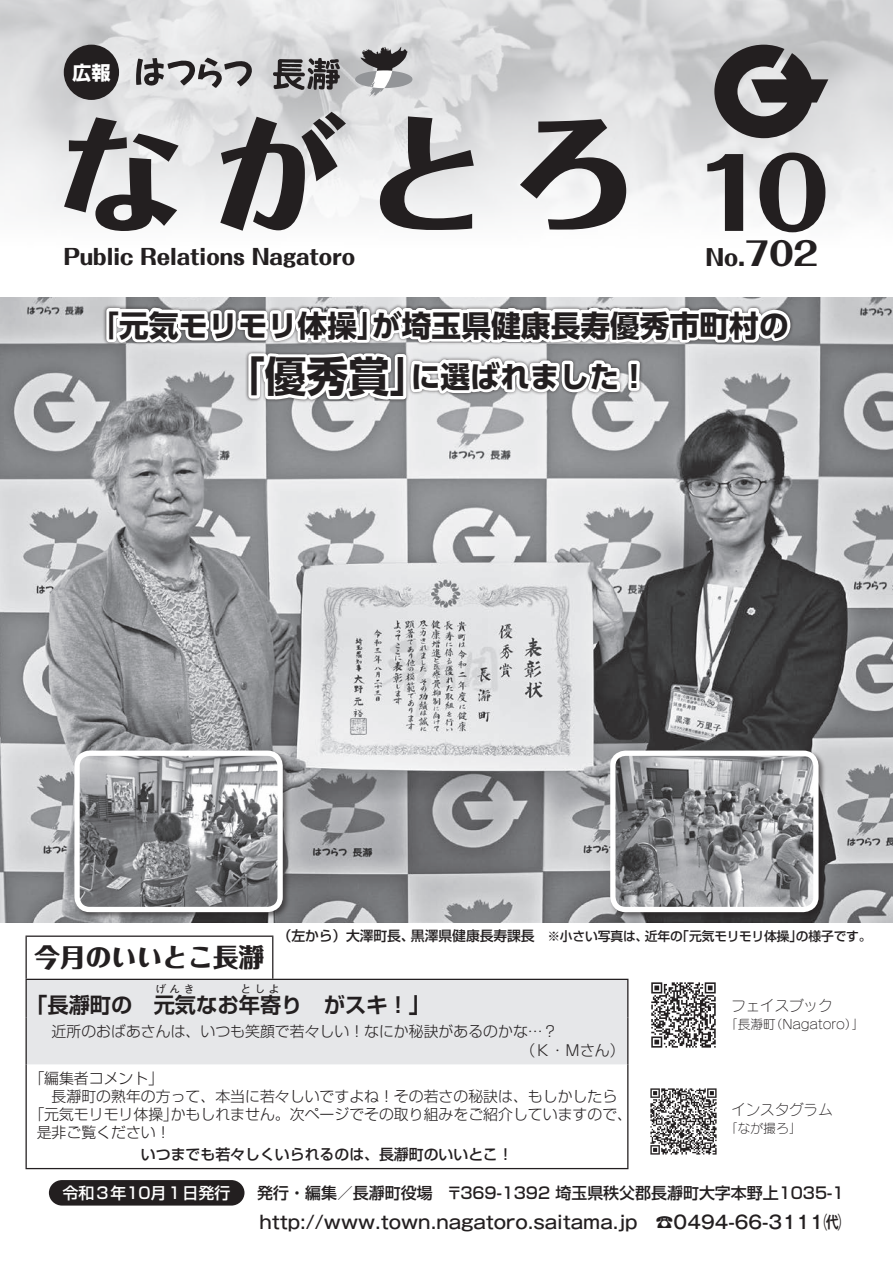
<style>
.page{position:relative;width:893px;height:1263px;background:#fff}
.page>*{position:absolute;margin:0;border:0;box-sizing:border-box;transform-origin:0 0}
.t1{font:800 127.5px "Folk Pro";color:#231f20}
.t2{font:800 95.7px "Folk Pro";color:#231f20}
.t3{font:700 29.7px/51px "UD Shin Go Pr 6 N";color:#231f20;text-align:center}
.t4{font:800 25.5px "Folk Pro";color:#231f20}
.t5{font:800 22.35px "Folk Pro";color:#231f20}
.t6{font:800 21.3px "Folk Pro";color:#231f20}
.t7{font:700 21.3px "Shin Go Pr 6 N De";color:#231f20}
.t8{font:700 19.2px "Shin Go Pr 6 N";color:#fff}
.t9{font:500 18px "Gothic MB101 Pr 6 N";color:#231f20}
.t10{font:500 15.9px "Shin Go Pr 6 N";color:#231f20}
.t11{font:500 15.9px "Shin Go Pr 6 N";color:#fff}
.t12{font:300 14.85px/19.2px "Shin Go Pr 6 N";color:#231f20}
.t13{font:500 14.85px "Shin Go Pr 6 N";color:#231f20}
.t14{font:14.85px "Seurat Pro N L";color:#231f20}
.t15{font:500 12.75px "Shin Go Pr 6 N";letter-spacing:-.01em;color:#231f20}
.t16{font:12.75px "Seurat Pro N L";color:#231f20}
.t17{font:700 10.65px "Shin Go Pr 6 N De";letter-spacing:.335em;color:#231f20}
.s1{font-size:31.95px}
.s2{font-size:41.7px}
.s3{font-size:13.8px}
</style>
<div class="page">
<img style="left:0;top:0;width:893px;height:215px">
<div style="left:64px;top:45px;width:55px;height:55px;background:#231f20;border-radius:50%"></div>
<div style="left:49px;top:1180px;width:195px;height:25px;background:#231f20;border-radius:13px"></div>
<img style="left:0;top:298px;width:893px;height:625px">
<img style="left:651px;top:982px;width:65px;height:66px">
<img style="left:650px;top:1088px;width:67px;height:67px">
<div style="left:73px;top:749px;width:218px;height:171px;background:#231f20;opacity:.6"></div>
<img style="left:77px;top:753px;width:203px;height:156px">
<div style="left:74px;top:750px;width:209px;height:162px;border:5px solid #fff;border-radius:13px"></div>
<div style="left:609px;top:749px;width:217px;height:171px;background:#231f20;opacity:.6"></div>
<img style="left:613px;top:753px;width:203px;height:156px">
<div style="left:610px;top:750px;width:209px;height:162px;border:5px solid #fff;border-radius:13px"></div>
<svg style="left:103px;top:44px;width:725px;height:663px"></svg>
<hr style="left:26px;top:935px;width:247px;height:2px;background:#231f20">
<hr style="left:26px;top:937px;width:1px;height:42px;background:#231f20">
<hr style="left:272px;top:937px;width:1px;height:42px;background:#231f20">
<div style="left:27px;top:980px;width:600px;height:84px;background:#e6e7e9"></div>
<hr style="left:26px;top:980px;width:1px;height:37px;background:#231f20">
<hr style="left:26px;top:1017px;width:1px;height:47px;background:#231f20">
<hr style="left:26px;top:1064px;width:1px;height:104px;background:#231f20">
<hr style="left:26px;top:1168px;width:602px;height:1px;background:#231f20">
<hr style="left:26px;top:979px;width:602px;height:1px;background:#231f20">
<hr style="left:627px;top:980px;width:1px;height:37px;background:#231f20">
<hr style="left:627px;top:1017px;width:1px;height:47px;background:#231f20">
<hr style="left:627px;top:1064px;width:1px;height:104px;background:#231f20">
<p class="t8" style="left:72px;top:57px;width:40px">広報</p>
<h1 class="t1" style="left:57px;top:65px;width:582px">ながとろ</h1>
<h3 class="t6" style="left:64px;top:239px;width:293px">Public Relations Nagatoro</h3>
<h2 class="t2" style="left:696px;top:113px;width:134px">10</h2>
<h3 class="t5" style="left:706px;top:239px;width:113px">No.<span class="s1">702</span></h3>
<h3 class="t3" style="left:89px;top:299px;width:701px">「元気モリモリ体操」が埼玉県健康長寿優秀市町村の<span class="s2">「優秀賞」</span>に選ばれました！</h3>
<p class="t15" style="left:278px;top:925px;width:595px"><span class="s3">（左から）大澤町長、黒澤県健康長寿課長</span>　※小さい写真は、近年の「元気モリモリ体操」の様子です。</p>
<h3 class="t4" style="left:35px;top:936px;width:231px">今月のいいとこ長瀞</h3>
<h3 class="t7" style="left:26px;top:987px;width:405px">「長瀞町の　元気なお年寄り　がスキ！」</h3>
<p class="t17" style="left:155px;top:980px;width:40px">げんき</p>
<p class="t17" style="left:241px;top:980px;width:40px">としよ</p>
<p class="t12" style="left:520px;top:1020px;width:106px;text-indent:-484px">　近所のおばあさんは、いつも笑顔で若々しい！なにか秘訣があるのかな…？<br>（Ｋ・Ｍさん）</p>
<p class="t12" style="left:29px;top:1067px;width:135px">「編集者コメント」</p>
<p class="t12" style="left:37px;top:1085px;width:582px">　長瀞町の熟年の方って、本当に若々しいですよね！その若さの秘訣は、もしかしたら</p>
<p class="t12" style="left:29px;top:1103px;width:604px">「元気モリモリ体操」かもしれません。次ページでその取り組みをご紹介していますので、</p>
<p class="t12" style="left:37px;top:1121px;width:135px">是非ご覧ください！</p>
<p class="t13" style="left:141px;top:1142px;width:374px">いつまでも若々しくいられるのは、長瀞町のいいとこ！</p>
<p class="t14" style="left:731px;top:996px;width:103px">フェイスブック</p>
<p class="t16" style="left:725px;top:1016px;width:141px">「長瀞町（Nagatoro）」</p>
<p class="t14" style="left:731px;top:1099px;width:103px">インスタグラム</p>
<p class="t16" style="left:725px;top:1120px;width:78px">「なが撮ろ」</p>
<p class="t11" style="left:63px;top:1180px;width:169px">令和３年10月１日発行</p>
<p class="t10" style="left:257px;top:1180px;width:588px">発行 ・ 編集／長瀞町役場　〒369-1392 埼玉県秩父郡長瀞町大字本野上1035-1</p>
<p class="t9" style="left:259px;top:1207px;width:584px">http://www.town.nagatoro.saitama.jp　☎0494-66-3111㈹</p>
</div>
